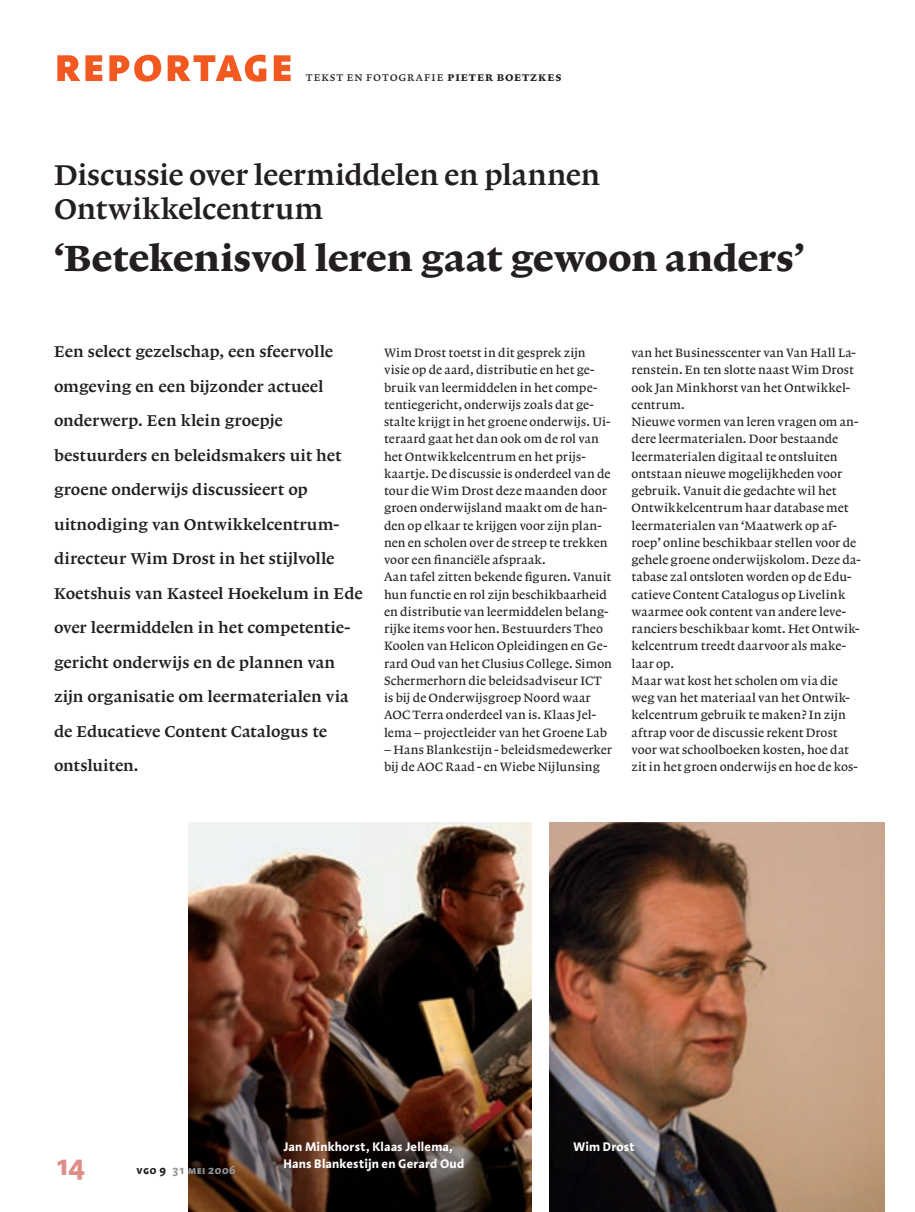
<style>
.page{position:relative;width:915px;height:1212px;background:#fff}
.page>*{position:absolute;margin:0;border:0;box-sizing:border-box;transform-origin:0 0}
.t1{font:700 52.5px "Linotype Aroma SC";letter-spacing:.015em;color:#f15921}
.t2{font:500 38.25px "Lexicon No 1 Roman E";letter-spacing:-.005em;color:#231f20}
.t3{font:500 30px/34.5px "Lexicon No 1 Roman C";letter-spacing:-.005em;color:#231f20}
.t4{font:700 30px "Linotype Aroma";color:#df8d89}
.t5{font:500 16.5px/34.5px "Lexicon No 1 Roman C";color:#231f20}
.t6{font:500 12.75px/17.2px "Lexicon No 1 Roman A";letter-spacing:.01em;color:#231f20}
.t7{font:700 12.75px/17.2px "Linotype Aroma";letter-spacing:.01em;color:#fff}
.t8{font:12.75px "Lexicon No 1 Roman A Exp";letter-spacing:.065em;color:#231f20}
.t9{font:700 12px "Linotype Aroma SC";letter-spacing:.025em;color:#939598}
.s1{font-family:"Lexicon No 1 Roman D Exp"}
.s2{color:#231f20}
</style>
<div class="page">
<img style="left:189px;top:823px;width:342px;height:389px">
<img style="left:549px;top:823px;width:335px;height:389px">
<h1 class="t1" style="left:54px;top:28px;width:241px">reportage</h1>
<p class="t8" style="left:306px;top:70px;width:257px">tekst en fotografie <span class="s1">pieter boetzkes</span></p>
<h3 class="t3" style="left:54px;top:157px;width:547px">Discussie over leermiddelen en plannen<br>Ontwikkelcentrum</h3>
<h2 class="t2" style="left:54px;top:237px;width:752px">‘Betekenisvol leren gaat gewoon anders’</h2>
<p class="t5" style="left:54px;top:334px;width:310px">Een select gezelschap, een sfeervolle omgeving en een bijzonder actueel onderwerp. Een klein groepje bestuurders en beleidsmakers uit het groene onderwijs discussieert op uitnodiging van Ontwikkelcentrum&shy;directeur Wim Drost in het stijlvolle Koetshuis van Kasteel Hoekelum in Ede over leermiddelen in het competentie&shy;gericht onderwijs en de plannen van zijn organisatie om leermaterialen via de Educatieve Content Catalogus te ontsluiten.</p>
<p class="t6" style="left:384px;top:344px;width:229px">Wim Drost toetst in dit gesprek zijn visie op de aard, distributie en het ge&shy;bruik van leermiddelen in het compe&shy;tentiegericht, onderwijs zoals dat ge&shy;stalte krijgt in het groene onderwijs. Ui&shy;teraard gaat het dan ook om de rol van het Ontwikkelcentrum en het prijs&shy;kaartje. De discussie is onderdeel van de tour die Wim Drost deze maanden door groen onderwijsland maakt om de han&shy;den op elkaar te krijgen voor zijn plan&shy;nen en scholen over de streep te trekken voor een financiële afspraak.<br>Aan tafel zitten bekende figuren. Vanuit hun functie en rol zijn beschikbaarheid en distributie van leermiddelen belang&shy;rijke items voor hen. Bestuurders Theo Koolen van Helicon Opleidingen en Ge&shy;rard Oud van het Clusius College. Simon Schermerhorn die beleidsadviseur ICT is bij de Onderwijsgroep Noord waar AOC Terra onderdeel van is. Klaas Jel&shy;lema – projectleider van het Groene Lab</p>
<p class="t6" style="left:384px;top:741px;width:229px">– Hans Blankestijn - beleidsmedewerker bij de AOC Raad - en Wiebe Nijlunsing</p>
<p class="t6" style="left:631px;top:344px;width:230px">van het Businesscenter van Van Hall La&shy;renstein. En ten slotte naast Wim Drost ook Jan Minkhorst van het Ontwikkel&shy;centrum.<br>Nieuwe vormen van leren vragen om an&shy;dere leermaterialen. Door bestaande leermaterialen digitaal te ontsluiten ontstaan nieuwe mogelijkheden voor gebruik. Vanuit die gedachte wil het Ontwikkelcentrum haar database met leermaterialen van ‘Maatwerk op af&shy;roep’ online beschikbaar stellen voor de gehele groene onderwijskolom. Deze da&shy;tabase zal ontsloten worden op de Edu&shy;catieve Content Catalogus op Livelink waarmee ook content van andere leve&shy;ranciers beschikbaar komt. Het Ontwik&shy;kelcentrum treedt daarvoor als make&shy;laar op.<br>Maar wat kost het scholen om via die weg van het materiaal van het Ontwik&shy;kelcentrum gebruik te maken? In zijn aftrap voor de discussie rekent Drost voor wat schoolboeken kosten, hoe dat zit in het groen onderwijs en hoe de kos-</p>
<h3 class="t4" style="left:54px;top:1144px;width:32px">14</h3>
<p class="t9" style="left:136px;top:1162px;width:101px"><span class="s2">vgo 9</span> 31 mei 2006</p>
<p class="t7" style="left:283px;top:1137px;width:182px">Jan Minkhorst, Klaas Jellema,<br>Hans Blankestijn en Gerard Oud</p>
<p class="t7" style="left:573px;top:1137px;width:63px">Wim Drost</p>
</div>
